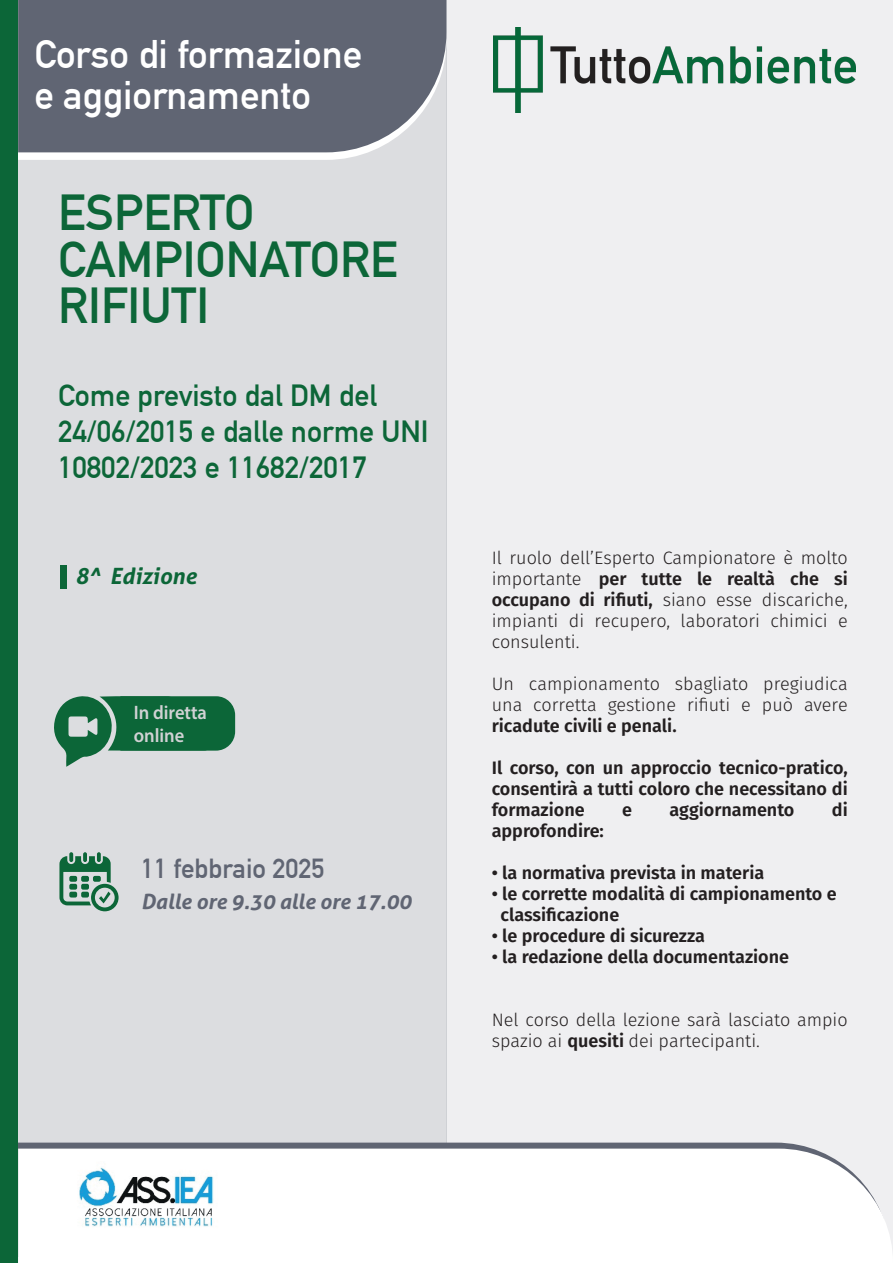
<style>
.page{position:relative;width:893px;height:1263px;background:#fff}
.page>*{position:absolute;margin:0;border:0;box-sizing:border-box;transform-origin:0 0}
.t1{font:49.5px/46.5px "DIN Mittelschrift Std";color:#0c6638}
.t2{font:39px/40.5px "DIN Mittelschrift Std";color:#fff}
.t3{font:30px/36px "DIN Mittelschrift Std";color:#0c6638}
.t4{font:27px "DIN Mittelschrift Std";color:#606573}
.t5{font:italic 700 22.5px "Aller";color:#0c6638}
.t6{font:italic 700 21px "Aller";color:#606573}
.t7{font:600 19.5px/23.4px "Myriad Pro";color:#d1d2d4;scale:.95 1}
.t8{font:300 18px/21px "Fira Sans";color:#231f20}
.t9{font:600 18px/21px "Fira Sans";color:#231f20;text-align:justify}
.s1{font-weight:600}
</style>
<div class="page">
<div style="left:0;top:0;width:446px;height:1263px;background:#dcdde0"></div>
<div style="left:446px;top:0;width:447px;height:1263px;background:#efeff1"></div>
<svg style="left:18px;top:1142px;width:792px;height:6px;background:#6f7380"></svg>
<div style="left:18px;top:1148px;width:875px;height:115px;background:#fff"></div>
<svg style="left:18px;top:152px;width:350px;height:8px;background:#f6f6f7"></svg>
<div style="left:18px;top:0;width:428px;height:152px;background:#606573"></div>
<div style="left:0;top:0;width:18px;height:1263px;background:#0c6638"></div>
<svg style="left:59px;top:852px;width:60px;height:59px"></svg>
<img style="left:68px;top:1161px;width:158px;height:72px">
<div style="left:60px;top:566px;width:6px;height:23px;background:#0c6638"></div>
<img style="left:494px;top:28px;width:362px;height:84px">
<svg style="left:54px;top:696px;width:181px;height:71px"></svg>
<h2 class="t2" style="left:34px;top:34px;width:329px">Corso di formazione e aggiornamento</h2>
<h1 class="t1" style="left:58px;top:190px;width:341px">ESPERTO<br>CAMPIONATORE<br>RIFIUTI</h1>
<h3 class="t3" style="left:58px;top:377px;width:372px">Come previsto dal DM del<br>24/06/2015 e dalle norme UNI<br>10802/2023 e 11682/2017</h3>
<p class="t5" style="left:75px;top:562px;width:123px">8^ Edizione</p>
<p class="t7" style="left:134px;top:700px;width:79px">In diretta online</p>
<h3 class="t4" style="left:141px;top:852px;width:185px">11 febbraio 2025</h3>
<p class="t6" style="left:141px;top:889px;width:272px">Dalle ore 9.30 alle ore 17.00</p>
<p class="t8" style="left:492px;top:547px;width:358px;text-align:justify">Il ruolo dell’Esperto Campionatore è molto importante <span class="s1">per tutte le realtà che si occupano di rifiuti,</span> siano esse discariche, impianti di recupero, laboratori chimici e consulenti.</p>
<p class="t8" style="left:492px;top:673px;width:357px">Un campionamento sbagliato pregiudica una corretta gestione rifiuti e può avere</p>
<p class="t9" style="left:492px;top:714px;width:186px">ricadute civili e penali.</p>
<p class="t9" style="left:492px;top:756px;width:357px">Il corso, con un approccio tecnico-pratico, consentirà a tutti coloro che necessitano di formazione</p>
<p class="t9" style="left:622px;top:798px;width:11px">e</p>
<p class="t9" style="left:669px;top:798px;width:126px">aggiornamento</p>
<p class="t9" style="left:832px;top:798px;width:17px">di</p>
<p class="t9" style="left:492px;top:819px;width:114px">approfondire:</p>
<p class="t9" style="left:492px;top:861px;width:274px">• la normativa prevista in materia</p>
<p class="t9" style="left:500px;top:882px;width:338px;text-indent:-9px">• le corrette modalità di campionamento e classificazione</p>
<p class="t9" style="left:492px;top:924px;width:215px">• le procedure di sicurezza</p>
<p class="t9" style="left:492px;top:945px;width:299px">• la redazione della documentazione</p>
<p class="t8" style="left:492px;top:1009px;width:357px">Nel corso della lezione sarà lasciato ampio spazio ai <span class="s1">quesiti</span> dei partecipanti.</p>
</div>
